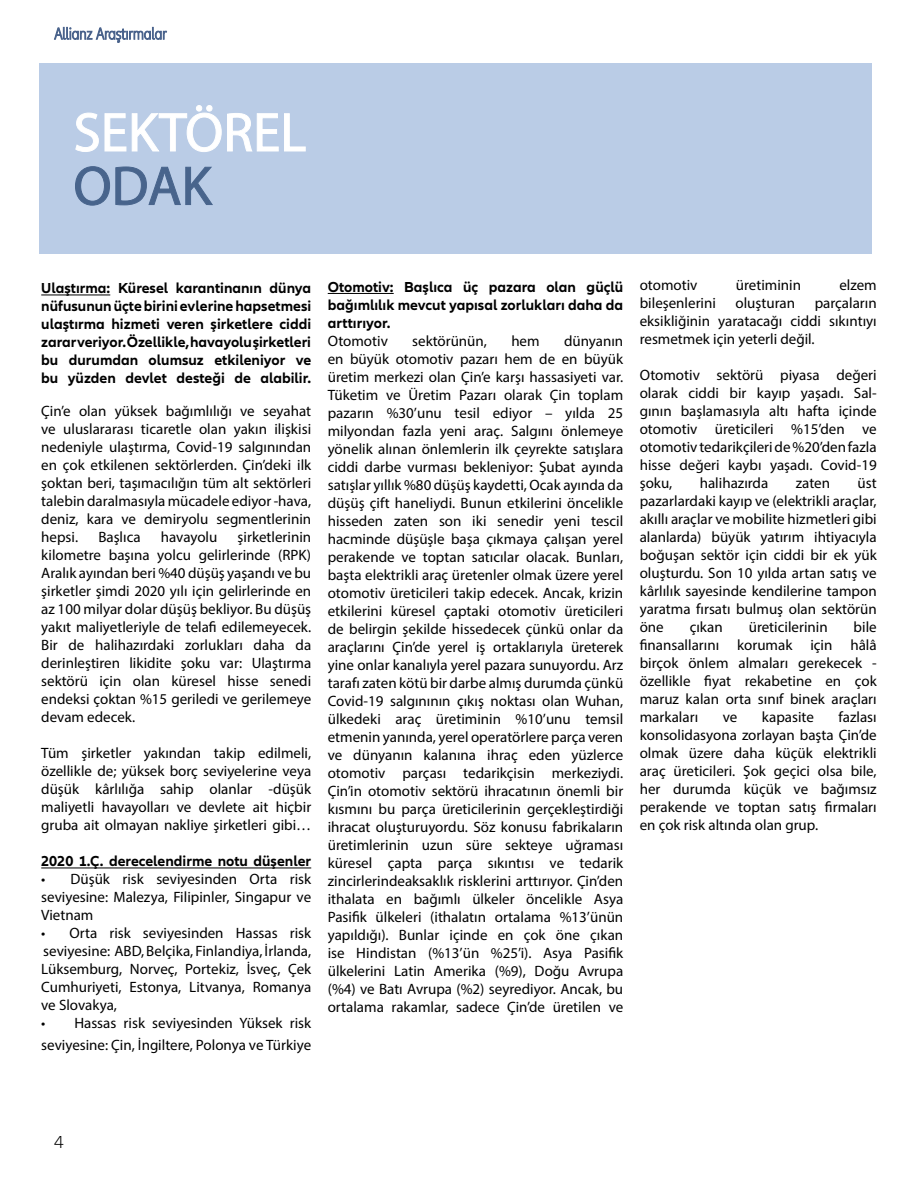
<style>
.page{position:relative;width:918px;height:1188px;background:#fff}
.page>*{position:absolute;margin:0;border:0;box-sizing:border-box;transform-origin:0 0}
.t1{font:55.35px "Myriad Pro";color:#fff}
.t2{font:55.35px "Myriad Pro";color:#48648c}
.t3{font:300 18px "Allianz Neo";color:#000}
.t4{font:15px/18px "Myriad Pro";color:#000;text-align:justify}
.t5{font:700 15px/18px "Allianz Neo";color:#000;text-align:justify}
</style>
<div class="page">
<div style="left:39px;top:63px;width:833px;height:190px;background:#bacce6"></div>
<svg style="left:75px;top:105px;width:231px;height:47px"></svg>
<svg style="left:75px;top:166px;width:138px;height:40px"></svg>
<hr style="left:41px;top:295px;width:69px;height:1px;background:#000">
<hr style="left:41px;top:868px;width:270px;height:1px;background:#000">
<hr style="left:328px;top:293px;width:66px;height:1px;background:#000">
<svg style="left:54px;top:26px;width:113px;height:17px"></svg>
<h1 class="t1" style="left:74px;top:98px;width:234px">SEKTÖREL</h1>
<h1 class="t2" style="left:74px;top:152px;width:140px">ODAK</h1>
<p class="t5" style="left:41px;top:280px;width:272px">Ulaştırma: Küresel karantinanın dünya nüfusunun üçte birini evlerine hapsetmesi ulaştırma hizmeti veren şirketlere ciddi zarar veriyor. Özellikle, havayolu şirketleri bu durumdan olumsuz etkileniyor ve bu yüzden devlet desteği de alabilir.</p>
<p class="t4" style="left:41px;top:402px;width:272px">Çin’e olan yüksek bağımlılığı ve seyahat ve uluslararası ticaretle olan yakın ilişkisi nedeniyle ulaştırma, Covid-19 salgınından en çok etkilenen sektörlerden. Çin’deki ilk şoktan beri, taşımacılığın tüm alt sektörleri talebin daralmasıyla mücadele ediyor -hava, deniz, kara ve demiryolu segmentlerinin hepsi.</p>
<p class="t4" style="left:41px;top:528px;width:272px;text-indent:196px">şirketlerinin kilometre başına yolcu gelirlerinde (RPK)<br>Aralık ayından beri %40 düşüş yaşandı ve bu şirketler şimdi 2020 yılı için gelirlerinde en az 100 milyar dolar düşüş bekliyor. Bu düşüş yakıt maliyetleriyle de telafi edilemeyecek.<br>Bir de halihazırdaki zorlukları daha da derinleştiren likidite şoku var: Ulaştırma sektörü için olan küresel hisse senedi endeksi çoktan %15 geriledi ve gerilemeye devam edecek.</p>
<p class="t4" style="left:41px;top:744px;width:272px">Tüm şirketler yakından takip edilmeli, özellikle de; yüksek borç seviyelerine veya düşük kârlılığa sahip olanlar -düşük maliyetli havayolları ve devlete ait hiçbir gruba ait olmayan nakliye şirketleri gibi…</p>
<p class="t5" style="left:41px;top:853px;width:272px">2020 1.Ç. derecelendirme notu düşenler</p>
<p class="t4" style="left:41px;top:870px;width:272px">• Düşük risk seviyesinden Orta risk seviyesine: Malezya, Filipinler, Singapur ve Vietnam</p>
<p class="t4" style="left:41px;top:924px;width:272px">• Orta risk seviyesinden Hassas risk seviyesine: ABD, Belçika, Finlandiya, İrlanda, Lüksemburg, Norveç, Portekiz, İsveç, Çek Cumhuriyeti, Estonya, Litvanya, Romanya ve Slovakya,</p>
<p class="t4" style="left:41px;top:1012px;width:272px;line-height:21.6px">• Hassas risk seviyesinden Yüksek risk seviyesine: Çin, İngiltere, Polonya ve Türkiye</p>
<p class="t4" style="left:98px;top:528px;width:44px">Başlıca</p>
<p class="t4" style="left:161px;top:528px;width:58px">havayolu</p>
<p class="t5" style="left:328px;top:278px;width:297px">Otomotiv: Başlıca üç pazara olan güçlü bağımlılık mevcut yapısal zorlukları daha da arttırıyor.</p>
<p class="t4" style="left:328px;top:332px;width:62px">Otomotiv</p>
<p class="t4" style="left:412px;top:332px;width:76px">sektörünün,</p>
<p class="t4" style="left:511px;top:332px;width:30px">hem</p>
<p class="t4" style="left:328px;top:332px;width:297px;text-indent:236px">dünyanın en büyük otomotiv pazarı hem de en büyük üretim merkezi olan Çin’e karşı hassasiyeti var.<br>Tüketim ve Üretim Pazarı olarak Çin toplam pazarın %30’unu tesil ediyor – yılda 25 milyondan fazla yeni araç. Salgını önlemeye yönelik alınan önlemlerin ilk çeyrekte satışlara ciddi darbe vurması bekleniyor: Şubat ayında satışlar yıllık %80 düşüş kaydetti, Ocak ayında da düşüş çift haneliydi. Bunun etkilerini öncelikle hisseden zaten son iki senedir yeni tescil hacminde düşüşle başa çıkmaya çalışan yerel perakende ve toptan satıcılar olacak. Bunları, başta elektrikli araç üretenler olmak üzere yerel otomotiv üreticileri takip edecek. Ancak, krizin etkilerini küresel çaptaki otomotiv üreticileri de belirgin şekilde hissedecek çünkü onlar da araçlarını Çin’de yerel iş ortaklarıyla üreterek yine onlar kanalıyla yerel pazara sunuyordu. Arz tarafı zaten kötü bir darbe almış durumda çünkü Covid-19 salgınının çıkış noktası olan Wuhan, ülkedeki araç üretiminin %10’unu temsil etmenin yanında, yerel operatörlere parça veren ve dünyanın kalanına ihraç eden yüzlerce otomotiv parçası tedarikçisin merkeziydi.<br>Çin’in otomotiv sektörü ihracatının önemli bir kısmını bu parça üreticilerinin gerçekleştirdiği ihracat oluşturuyordu. Söz konusu fabrikaların üretimlerinin uzun süre sekteye uğraması küresel çapta parça sıkıntısı ve tedarik zincirlerindeaksaklık risklerini arttırıyor. Çin’den ithalata en bağımlı ülkeler öncelikle Asya Pasifik ülkeleri (ithalatın ortalama %13’ünün yapıldığı). Bunlar içinde en çok öne çıkan ise Hindistan (%13’ün %25’i). Asya Pasifik ülkelerini Latin Amerika (%9), Doğu Avrupa (%4) ve Batı Avrupa (%2) seyrediyor. Ancak, bu ortalama rakamlar, sadece Çin’de üretilen ve</p>
<p class="t4" style="left:640px;top:276px;width:59px">otomotiv</p>
<p class="t4" style="left:736px;top:276px;width:67px">üretiminin</p>
<p class="t4" style="left:839px;top:276px;width:39px">elzem</p>
<p class="t4" style="left:640px;top:294px;width:78px">bileşenlerini</p>
<p class="t4" style="left:736px;top:294px;width:61px">oluşturan</p>
<p class="t4" style="left:640px;top:294px;width:239px;text-indent:175px">parçaların eksikliğinin yaratacağı ciddi sıkıntıyı resmetmek için yeterli değil.</p>
<p class="t4" style="left:640px;top:366px;width:239px">Otomotiv sektörü piyasa değeri olarak ciddi bir kayıp yaşadı. Sal&shy;gının başlamasıyla altı hafta içinde otomotiv üreticileri %15’den ve otomotiv tedarikçileri de %20’den fazla hisse değeri kaybı yaşadı. Covid-19 şoku,</p>
<p class="t4" style="left:700px;top:474px;width:70px">halihazırda</p>
<p class="t4" style="left:796px;top:474px;width:36px">zaten</p>
<p class="t4" style="left:640px;top:474px;width:239px;text-indent:218px">üst pazarlardaki kayıp ve (elektrikli araçlar, akıllı araçlar ve mobilite hizmetleri gibi alanlarda) büyük yatırım ihtiyacıyla boğuşan sektör için ciddi bir ek yük oluşturdu. Son 10 yılda artan satış ve kârlılık sayesinde kendilerine tampon yaratma fırsatı bulmuş olan sektörün öne</p>
<p class="t4" style="left:640px;top:618px;width:239px;text-indent:214px">bile finansallarını korumak için hâlâ birçok önlem almaları gerekecek - özellikle fiyat rekabetine en çok maruz kalan orta sınıf binek araçları markaları</p>
<p class="t4" style="left:690px;top:618px;width:35px">çıkan</p>
<p class="t4" style="left:749px;top:618px;width:80px">üreticilerinin</p>
<p class="t4" style="left:640px;top:708px;width:238px;text-indent:199px">fazlası konsolidasyona zorlayan başta Çin’de olmak üzere daha küçük elektrikli araç üreticileri. Şok geçici olsa bile, her durumda küçük ve bağımsız perakende ve toptan satış firmaları en çok risk altında olan grup.</p>
<p class="t4" style="left:723px;top:708px;width:16px">ve</p>
<p class="t4" style="left:762px;top:708px;width:54px">kapasite</p>
<p class="t3" style="left:54px;top:1132px;width:11px">4</p>
</div>
